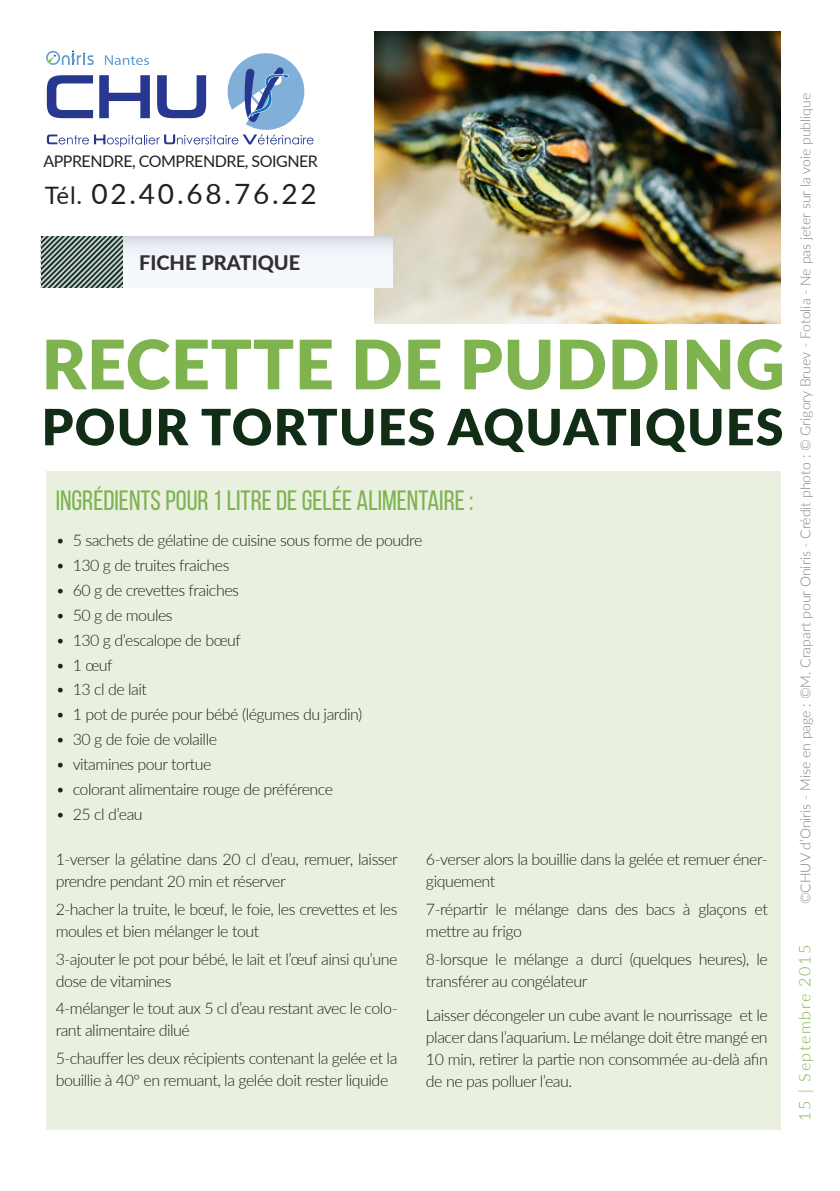
<style>
.page{position:relative;width:840px;height:1191px;background:#fff}
.page>*{position:absolute;margin:0;border:0;box-sizing:border-box;transform-origin:0 0}
.t1{font:900 68px "Lato";letter-spacing:.01em;color:#7eb350}
.t2{font:63px "Neuropolitical Rg";color:#283890}
.t3{font:900 50px "Lato";letter-spacing:.025em;color:#112d16}
.t4{font:28px "Bebas Neue";color:#7eb350}
.t5{font:28px "Lato";letter-spacing:.1em;color:#231f20}
.t6{font:800 20px "Lato";color:#312f30}
.t7{font:300 16px/22px "Lato";letter-spacing:-.03em;color:#231f20}
.t8{font:16px "Lato";letter-spacing:-.03em;color:#231f20}
.t9{font:300 16px "Lato";letter-spacing:.1em;color:#7eb350}
.t10{font:300 14px "Lato";color:#808285}
.s1{font-size:24px}
</style>
<div class="page">
<svg style="left:46px;top:50px;width:267px;height:97px"></svg>
<img style="left:374px;top:32px;width:406px;height:291px">
<div style="left:122px;top:236px;width:270px;height:51px;background:linear-gradient(to bottom,#e2e7ec,#fcffff)"></div>
<svg style="left:41px;top:236px;width:97px;height:51px"></svg>
<div style="left:46px;top:471px;width:734px;height:659px;background:#e9f0df"></div>
<h2 class="t2" style="left:43px;top:56px;width:167px">CHU</h2>
<p class="t8" style="left:43px;top:150px;width:276px">APPRENDRE, COMPRENDRE, SOIGNER</p>
<p class="t5" style="left:45px;top:174px;width:273px"><span class="s1">Tél.</span> 02.40.68.76.22</p>
<p class="t6" style="left:139px;top:248px;width:163px">FICHE PRATIQUE</p>
<p class="t1" style="left:42px;top:313px;width:744px">RECETTE DE PUDDING</p>
<p class="t3" style="left:42px;top:389px;width:743px">POUR TORTUES AQUATIQUES</p>
<p class="t4" style="left:56px;top:485px;width:419px">INGRÉDIENTS POUR 1 LITRE DE GELÉE ALIMENTAIRE :</p>
<p class="t7" style="left:56px;top:529px;width:368px">• 5 sachets de gélatine de cuisine sous forme de poudre</p>
<p class="t7" style="left:56px;top:554px;width:175px">• 130 g de truites fraiches</p>
<p class="t7" style="left:56px;top:578px;width:185px">• 60 g de crevettes fraiches</p>
<p class="t7" style="left:56px;top:603px;width:118px">• 50 g de moules</p>
<p class="t7" style="left:56px;top:628px;width:187px">• 130 g d’escalope de bœuf</p>
<p class="t7" style="left:56px;top:653px;width:58px">• 1 œuf</p>
<p class="t7" style="left:56px;top:678px;width:93px">• 13 cl de lait</p>
<p class="t7" style="left:56px;top:703px;width:308px">• 1 pot de purée pour bébé (légumes du jardin)</p>
<p class="t7" style="left:56px;top:728px;width:163px">• 30 g de foie de volaille</p>
<p class="t7" style="left:56px;top:752px;width:157px">• vitamines pour tortue</p>
<p class="t7" style="left:56px;top:777px;width:279px">• colorant alimentaire rouge de préférence</p>
<p class="t7" style="left:56px;top:802px;width:88px">• 25 cl d’eau</p>
<p class="t7" style="left:56px;top:848px;width:343px">1-verser la gélatine dans 20 cl d’eau, remuer, laisser prendre pendant 20 min et réserver</p>
<p class="t7" style="left:56px;top:897px;width:343px">2-hacher la truite, le bœuf, le foie, les crevettes et les moules et bien mélanger le tout</p>
<p class="t7" style="left:56px;top:947px;width:343px">3-ajouter le pot pour bébé, le lait et l’œuf ainsi qu’une dose de vitamines</p>
<p class="t7" style="left:56px;top:997px;width:343px">4-mélanger le tout aux 5 cl d’eau restant avec le colo&shy;rant alimentaire dilué</p>
<p class="t7" style="left:56px;top:1046px;width:343px">5-chauffer les deux récipients contenant la gelée et la bouillie à 40° en remuant, la gelée doit rester liquide</p>
<p class="t7" style="left:426px;top:848px;width:343px">6-verser alors la bouillie dans la gelée et remuer éner&shy;giquement</p>
<p class="t7" style="left:426px;top:897px;width:343px">7-répartir le mélange dans des bacs à glaçons et mettre au frigo</p>
<p class="t7" style="left:426px;top:947px;width:343px">8-lorsque le mélange a durci (quelques heures), le transférer au congélateur</p>
<p class="t7" style="left:426px;top:1003px;width:343px;text-align:justify">Laisser décongeler un cube avant le nourrissage et le placer dans l’aquarium. Le mélange doit être mangé en 10 min, retirer la partie non consommée au-delà afin de ne pas polluer l’eau.</p>
<p class="t10" style="left:795px;top:904px;width:813px;rotate:-90deg">©CHUV d’Oniris - Mise en page : ©M. Crapart pour Oniris - Crédit photo : © Grigory Bruev - Fotolia - Ne pas jeter sur la voie publique</p>
<p class="t9" style="left:793px;top:1120px;width:177px;rotate:-90deg">15 | Septembre 2015</p>
</div>
